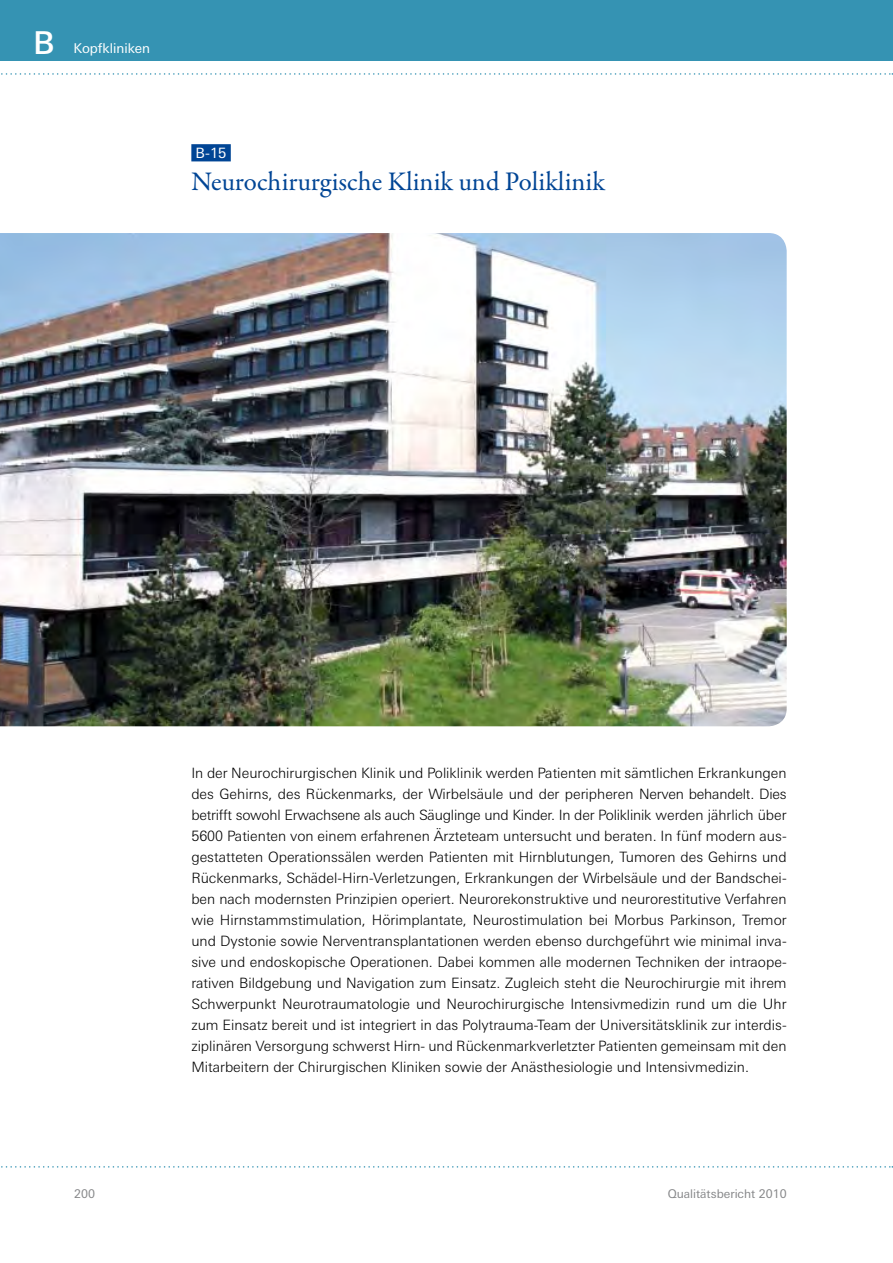
<style>
.page{position:relative;width:893px;height:1263px;background:#fff}
.page>*{position:absolute;margin:0;border:0;box-sizing:border-box;transform-origin:0 0}
.t1{font:500 31.5px "LT Univers Basic";color:#fff}
._01b_H2___B-1{font:27px "Garamond Premr Pro";color:#004595}
._03a_Body{font:300 14.25px/21px "LT Univers Basic";color:#000;text-align:justify}
._00_Nummerierung{font:14.25px "LT Univers Basic";color:#fff}
.t2{font:13.5px "LT Univers Basic";color:#fff}
.t3{font:12px "LT Univers Basic";color:#87888a}
</style>
<div class="page">
<div style="left:0;top:0;width:893px;height:61px;background:#3593b3"></div>
<svg style="left:1px;top:73px;width:892px;height:2px"></svg>
<svg style="left:1px;top:1166px;width:892px;height:1px"></svg>
<div style="left:191px;top:144px;width:40px;height:17px;background:#004595"></div>
<img style="left:0;top:233px;width:787px;height:493px">
<p class="t1" style="left:33px;top:24px;width:23px">B</p>
<p class="t2" style="left:74px;top:40px;width:78px">Kopfkliniken</p>
<p class="_00_Nummerierung" style="left:196px;top:145px;width:32px">B-15</p>
<h2 class="_01b_H2___B-1" style="left:191px;top:165px;width:416px">Neurochirurgische Klinik und Poliklinik</h2>
<p class="_03a_Body" style="left:191px;top:762px;width:597px">In der Neurochirurgischen Klinik und Poliklinik werden Patienten mit sämtlichen Erkrankungen des Gehirns, des Rückenmarks, der Wirbelsäule und der peripheren Nerven behandelt. Dies betrifft sowohl Erwachsene als auch Säuglinge und Kinder. In der Poliklinik werden jährlich über 5600 Patienten von einem erfahrenen Ärzteteam untersucht und beraten. In fünf modern aus&shy;gestatteten Operationssälen werden Patienten mit Hirnblutungen, Tumoren des Gehirns und Rückenmarks, Schädel-Hirn-Verletzungen, Erkrankungen der Wirbelsäule und der Bandschei&shy;ben nach modernsten Prinzipien operiert. Neurorekonstruktive und neurorestitutive Verfahren wie Hirnstammstimulation, Hörimplantate, Neurostimulation bei Morbus Parkinson, Tremor und Dystonie sowie Nerventransplantationen werden ebenso durchgeführt wie minimal inva&shy;sive und endoskopische Operationen. Dabei kommen alle modernen Techniken der intraope&shy;rativen Bildgebung und Navigation zum Einsatz. Zugleich steht die Neurochirurgie mit ihrem Schwerpunkt Neurotraumatologie und Neurochirurgische Intensivmedizin rund um die Uhr zum Einsatz bereit und ist integriert in das Polytrauma-Team der Universitätsklinik zur interdis&shy;ziplinären Versorgung schwerst Hirn- und Rückenmarkverletzter Patienten gemeinsam mit den Mitarbeitern der Chirurgischen Kliniken sowie der Anästhesiologie und Intensivmedizin.</p>
<p class="t3" style="left:74px;top:1187px;width:22px">200</p>
<p class="t3" style="left:668px;top:1187px;width:120px">Qualitätsbericht 2010</p>
</div>
